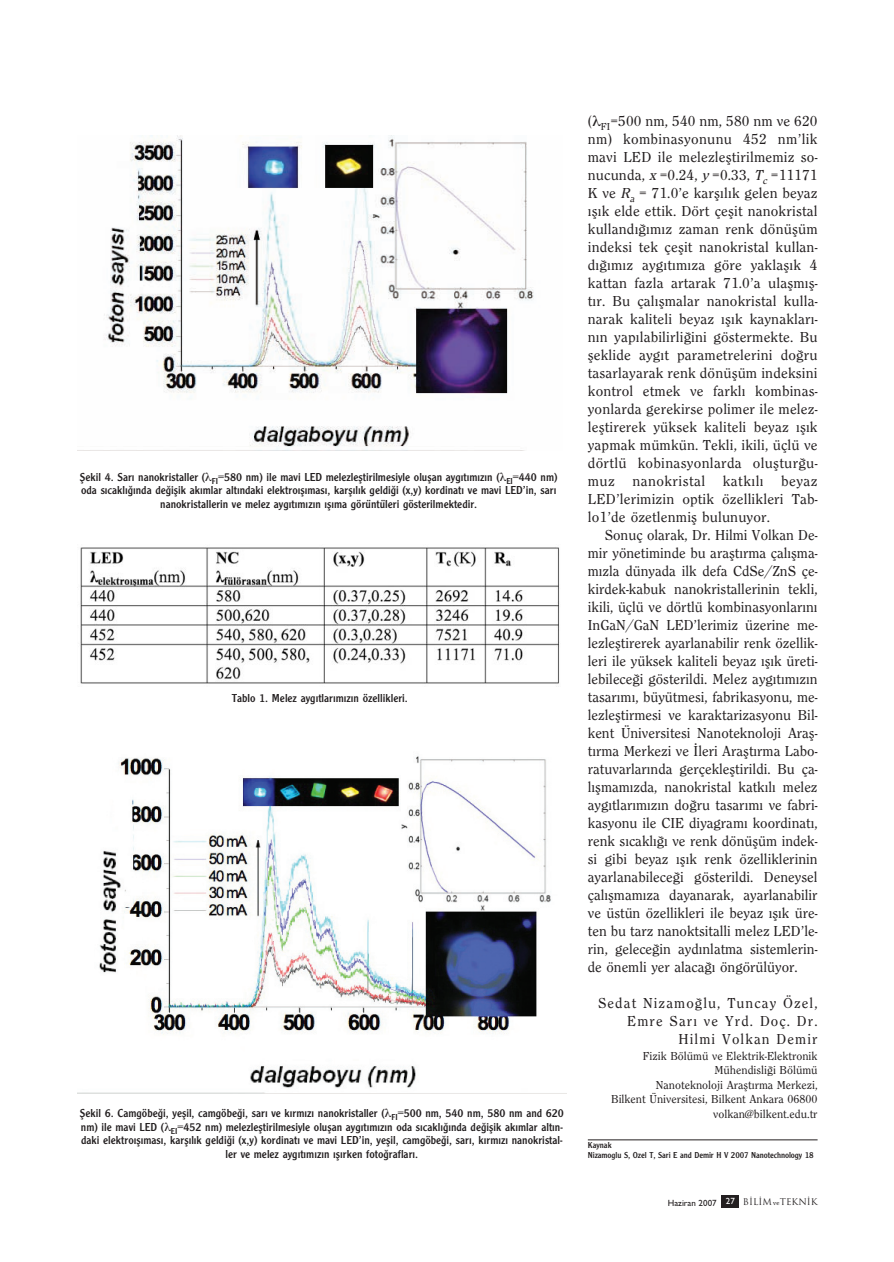
<style>
.page{position:relative;width:894px;height:1262px;background:#fff}
.page>*{position:absolute;margin:0;border:0;box-sizing:border-box;transform-origin:0 0}
.t1{font:500 15px/18px "Clearface";letter-spacing:.01em;color:#231f20;text-align:justify}
.t2{font:500 15px/18px "Clearface";letter-spacing:.075em;color:#231f20;text-align:right}
.t3{font:12px/13.5px "Clearface Gothic";color:#231f20;text-align:center}
.t4{font:500 12px/14.4px "Clearface";color:#231f20;text-align:right}
.t5{font:9px/10.8px "Clearface Gothic";letter-spacing:-.01em;color:#231f20}
.t6{font:500 9px "Gill Sans";color:#231f20}
.s1{font-style:italic}
.s2{font-family:"Trajan";font-weight:400}
.s3{font-family:"Bookman";font-weight:300;font-size:6px}
</style>
<div class="page">
<hr style="left:588px;top:1139px;width:229px;height:1px;background:#231f20">
<div style="left:721px;top:1195px;width:17px;height:13px;background:#231f20"></div>
<img style="left:77px;top:135px;width:457px;height:316px">
<img style="left:80px;top:547px;width:480px;height:137px">
<img style="left:77px;top:756px;width:474px;height:337px">
<p class="t3" style="left:80px;top:470px;width:479px">fiekil 4. Sar› nanokristaller ( <sub>FI</sub>=580 nm) ile mavi LED melezlefltirilmesiyle oluflan ayg›t›m›z›n ( <sub>EI</sub>=440 nm) oda s›cakl›¤›nda de¤iflik ak›mlar alt›ndaki elektro›fl›mas›, karfl›l›k geldi¤i (x,y) kordinat› ve mavi LED’in, sar› nanokristallerin ve melez ayg›t›m›z›n ›fl›ma görüntüleri gösterilmektedir.</p>
<p class="t3" style="left:232px;top:691px;width:178px">Tablo 1. Melez ayg›tlar›m›z›n özellikleri.</p>
<p class="t3" style="left:80px;top:1106px;width:485px">fiekil 6. Camgöbe¤i, yeflil, camgöbe¤i, sar› ve k›rm›z› nanokristaller ( <sub>FI</sub>=500 nm, 540 nm, 580 nm and 620 nm) ile mavi LED ( <sub>EI</sub>=452 nm) melezlefltirilmesiyle oluflan ayg›t›m›z›n oda s›cakl›¤›nda de¤iflik ak›mlar alt›n&shy;daki elektro›fl›mas›, karfl›l›k geldi¤i (x,y) kordinat› ve mavi LED’in, yeflil, camgöbe¤i, sar›, k›rm›z› nanokristal&shy;ler ve melez ayg›t›m›z›n ›fl›rken foto¤raflar›.</p>
<p class="t1" style="left:588px;top:112px;width:231px">( <sub>FI</sub>=500 nm, 540 nm, 580 nm ve 620 nm) kombinasyonunu 452 nm’lik mavi LED ile melezlefltirilmemiz so&shy;nucunda, <span class="s1">x</span>=0.24, <span class="s1">y</span> =0.33, <span class="s1">T</span><sub>c</sub> =11171<br>K ve <span class="s1">R</span><sub>a</sub> = 71.0’e karfl›l›k gelen beyaz ›fl›k elde ettik. Dört çeflit nanokristal kulland›¤›m›z zaman renk dönüflüm indeksi tek çeflit nanokristal kullan&shy;d›¤›m›z ayg›t›m›za göre yaklafl›k 4 kattan fazla artarak 71.0’a ulaflm›fl&shy;t›r. Bu çal›flmalar nanokristal kulla&shy;narak kaliteli beyaz ›fl›k kaynaklar›- n›n yap›labilirli¤ini göstermekte. Bu fleklide ayg›t parametrelerini do¤ru tasarlayarak renk dönüflüm indeksini kontrol etmek ve farkl› kombinas&shy;yonlarda gerekirse polimer ile melez&shy;lefltirerek yüksek kaliteli beyaz ›fl›k yapmak mümkün. Tekli, ikili, üçlü ve dörtlü kobinasyonlarda olufltur¤u&shy;muz nanokristal katk›l› beyaz LED’lerimizin optik özellikleri Tab&shy;lo1’de özetlenmifl bulunuyor.</p>
<p class="t1" style="left:588px;top:526px;width:231px;text-indent:17px">Sonuç olarak, Dr. Hilmi Volkan De&shy;mir yönetiminde bu araflt›rma çal›flma&shy;m›zla dünyada ilk defa CdSe/ZnS çe&shy;kirdek-kabuk nanokristallerinin tekli, ikili, üçlü ve dörtlü kombinasyonlar›n› InGaN/GaN LED’lerimiz üzerine me&shy;lezlefltirerek ayarlanabilir renk özellik&shy;leri ile yüksek kaliteli beyaz ›fl›k üreti&shy;lebilece¤i gösterildi. Melez ayg›t›m›z›n tasar›m›, büyütmesi, fabrikasyonu, me&shy;lezlefltirmesi ve karaktarizasyonu Bil&shy;kent Üniversitesi Nanoteknoloji Arafl&shy;t›rma Merkezi ve ‹leri Araflt›rma Labo&shy;ratuvarlar›nda gerçeklefltirildi. Bu ça&shy;l›flmam›zda, nanokristal katk›l› melez ayg›tlar›m›z›n do¤ru tasar›m› ve fabri&shy;kasyonu ile CIE diyagram› koordinat›, renk s›cakl›¤› ve renk dönüflüm indek&shy;si gibi beyaz ›fl›k renk özelliklerinin ayarlanabilece¤i gösterildi. Deneysel çal›flmam›za dayanarak, ayarlanabilir ve üstün özellikleri ile beyaz ›fl›k üre&shy;ten bu tarz nanoktsitalli melez LED’le&shy;rin, gelece¤in ayd›nlatma sistemlerin&shy;de önemli yer alaca¤› öngörülüyor.</p>
<p class="t2" style="left:598px;top:994px;width:221px">Sedat Nizamo¤lu, Tuncay Özel,<br>Emre Sar› ve Yrd. Doç. Dr.<br>Hilmi Volkan Demir</p>
<p class="t4" style="left:611px;top:1048px;width:208px">Fizik Bölümü ve Elektrik-Elektronik Mühendisli¤i Bölümü<br>Nanoteknoloji Araflt›rma Merkezi,<br>Bilkent Üniversitesi, Bilkent Ankara 06800 volkan@bilkent.edu.tr</p>
<p class="t5" style="left:588px;top:1139px;width:227px">Kaynak<br>Nizamoglu S, Ozel T, Sari E and Demir H V 2007 Nanotechnology 18</p>
<p class="t6" style="left:667px;top:1197px;width:151px">Haziran 2007 <sup>27</sup> <span class="s2">B‹L‹M</span> <span class="s3">ve</span><span class="s2">TEKN‹K</span></p>
</div>
